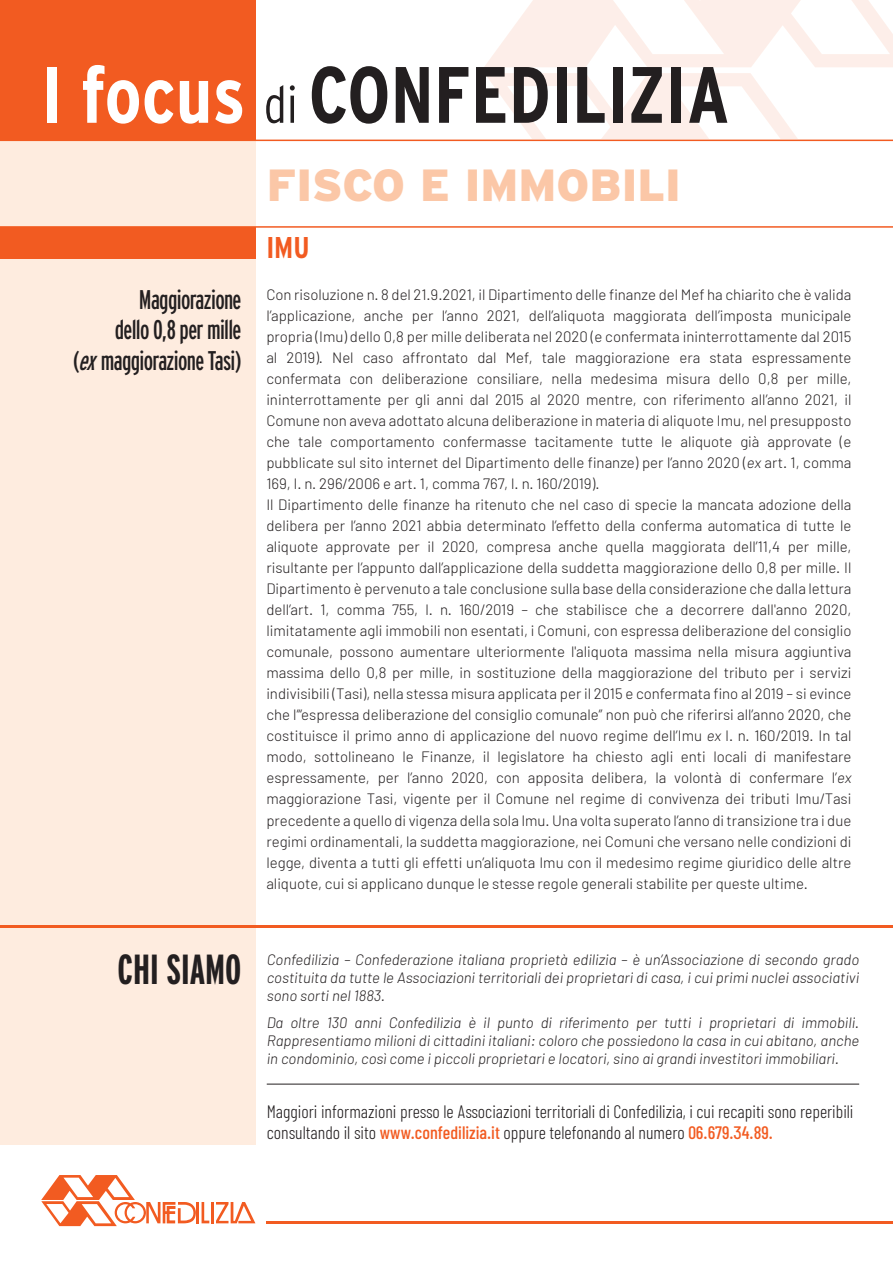
<style>
.page{position:relative;width:893px;height:1263px;background:#fff}
.page>*{position:absolute;margin:0;border:0;box-sizing:border-box;transform-origin:0 0}
.t1{font:700 condensed 79.65px "Interstate";color:#231f20}
.t2{font:900 45px "Interstate";color:#fbc7a7}
.t3{font:700 extra-condensed 42px "Interstate";color:#231f20}
.t4{font:700 condensed 30px "Interstate";color:#f25b21}
.t5{font:extra-condensed 27px/30.5px "Interstate";letter-spacing:-.025em;color:#231f20;text-align:right}
.t6{font:italic extra-condensed 27px "Interstate";color:#231f20}
.t7{font:300 18px/21.6px "Barlow Condensed";color:#231f20}
.t8{font:300 15px/21px "Barlow";color:#231f20}
.t9{font:italic 300 15px/18px "Barlow";color:#231f20;text-align:justify}
.s1{color:#fff}
.s2{font-weight:300;font-size:51.75px}
.s3{font-style:italic}
.s4{font-weight:500;color:#f25b21}
</style>
<div class="page">
<div style="left:0;top:0;width:255px;height:1144px;background:#feecdf"></div>
<hr style="left:267px;top:1221px;width:626px;height:2px;background:#f25b21">
<hr style="left:196px;top:1202px;width:3px;height:21px;background:#f25b21">
<svg style="left:202px;top:1202px;width:7px;height:21px"></svg>
<hr style="left:211px;top:1202px;width:3px;height:21px;background:#f25b21">
<svg style="left:216px;top:1202px;width:39px;height:21px"></svg>
<svg style="left:41px;top:1175px;width:155px;height:51px"></svg>
<svg style="left:484px;top:0;width:409px;height:67px"></svg>
<svg style="left:485px;top:73px;width:313px;height:66px"></svg>
<div style="left:0;top:0;width:255px;height:140px;background:#f25b21"></div>
<hr style="left:0;top:140px;width:893px;height:1px;background:#f25b21">
<hr style="left:0;top:226px;width:893px;height:2px;background:#f25b21">
<div style="left:0;top:227px;width:255px;height:31px;background:#f25b21"></div>
<hr style="left:0;top:925px;width:893px;height:3px;background:#f25b21">
<hr style="left:267px;top:1084px;width:592px;height:1px;background:#231f20">
<h1 class="t1" style="left:41px;top:50px;width:690px"><span class="s1">I focus</span> <span class="s2">di</span> CONFEDILIZIA</h1>
<h2 class="t2" style="left:267px;top:159px;width:416px">FISCO E IMMOBILI</h2>
<h3 class="t5" style="left:73px;top:284px;width:170px">Maggiorazione<br>dello 0,8 per mille<br>( maggiorazione Tasi)</h3>
<h3 class="t6" style="left:78px;top:345px;width:26px">ex</h3>
<h3 class="t4" style="left:266px;top:231px;width:45px">IMU</h3>
<p class="t8" style="left:266px;top:284px;width:587px">Con risoluzione n. 8 del 21.9.2021, il Dipartimento delle finanze del Mef ha chiarito che è valida l’applicazione, anche per l’anno 2021, dell’aliquota maggiorata dell’imposta municipale propria (Imu) dello 0,8 per mille deliberata nel 2020 (e confermata ininterrottamente dal 2015 al 2019). Nel caso affrontato dal Mef, tale maggiorazione era stata espressamente confermata con deliberazione consiliare, nella medesima misura dello 0,8 per mille, ininterrottamente per gli anni dal 2015 al 2020 mentre, con riferimento all’anno 2021, il Comune non aveva adottato alcuna deliberazione in materia di aliquote Imu, nel presupposto che tale comportamento confermasse tacitamente tutte le aliquote già approvate (e pubblicate sul sito internet del Dipartimento delle finanze) per l’anno 2020 (<span class="s3">ex</span> art. 1, comma 169, l. n. 296/2006 e art. 1, comma 767, l. n. 160/2019).<br>Il Dipartimento delle finanze ha ritenuto che nel caso di specie la mancata adozione della delibera per l’anno 2021 abbia determinato l’effetto della conferma automatica di tutte le aliquote approvate per il 2020, compresa anche quella maggiorata dell’11,4 per mille, risultante per l’appunto dall’applicazione della suddetta maggiorazione dello 0,8 per mille. Il Dipartimento è pervenuto a tale conclusione sulla base della considerazione che dalla lettura dell’art. 1, comma 755, l. n. 160/2019 – che stabilisce che a decorrere dall'anno 2020, limitatamente agli immobili non esentati, i Comuni, con espressa deliberazione del consiglio comunale, possono aumentare ulteriormente l'aliquota massima nella misura aggiuntiva massima dello 0,8 per mille, in sostituzione della maggiorazione del tributo per i servizi indivisibili (Tasi), nella stessa misura applicata per il 2015 e confermata fino al 2019 – si evince che l’“espressa deliberazione del consiglio comunale” non può che riferirsi all’anno 2020, che costituisce il primo anno di applicazione del nuovo regime dell’Imu <span class="s3">ex</span> l. n. 160/2019. In tal modo, sottolineano le Finanze, il legislatore ha chiesto agli enti locali di manifestare espressamente, per l’anno 2020, con apposita delibera, la volontà di confermare l’<span class="s3">ex </span>maggiorazione Tasi, vigente per il Comune nel regime di convivenza dei tributi Imu/Tasi precedente a quello di vigenza della sola Imu. Una volta superato l’anno di transizione tra i due regimi ordinamentali, la suddetta maggiorazione, nei Comuni che versano nelle condizioni di legge, diventa a tutti gli effetti un’aliquota Imu con il medesimo regime giuridico delle altre aliquote, cui si applicano dunque le stesse regole generali stabilite per queste ultime.</p>
<h3 class="t3" style="left:117px;top:946px;width:126px">CHI SIAMO</h3>
<p class="t9" style="left:267px;top:950px;width:594px">Confedilizia – Confederazione italiana proprietà edilizia – è un’Associazione di secondo grado costituita da tutte le Associazioni territoriali dei proprietari di casa, i cui primi nuclei associativi sono sorti nel 1883.</p>
<p class="t9" style="left:267px;top:1013px;width:594px">Da oltre 130 anni Confedilizia è il punto di riferimento per tutti i proprietari di immobili.<br>Rappresentiamo milioni di cittadini italiani: coloro che possiedono la casa in cui abitano, anche in condominio, così come i piccoli proprietari e locatori, sino ai grandi investitori immobiliari.</p>
<p class="t7" style="left:267px;top:1100px;width:588px">Maggiori informazioni presso le Associazioni territoriali di Confedilizia, i cui recapiti sono reperibili consultando il sito <span class="s4">www.confedilizia.it</span> oppure telefonando al numero <span class="s4">06.679.34.89.</span></p>
</div>
